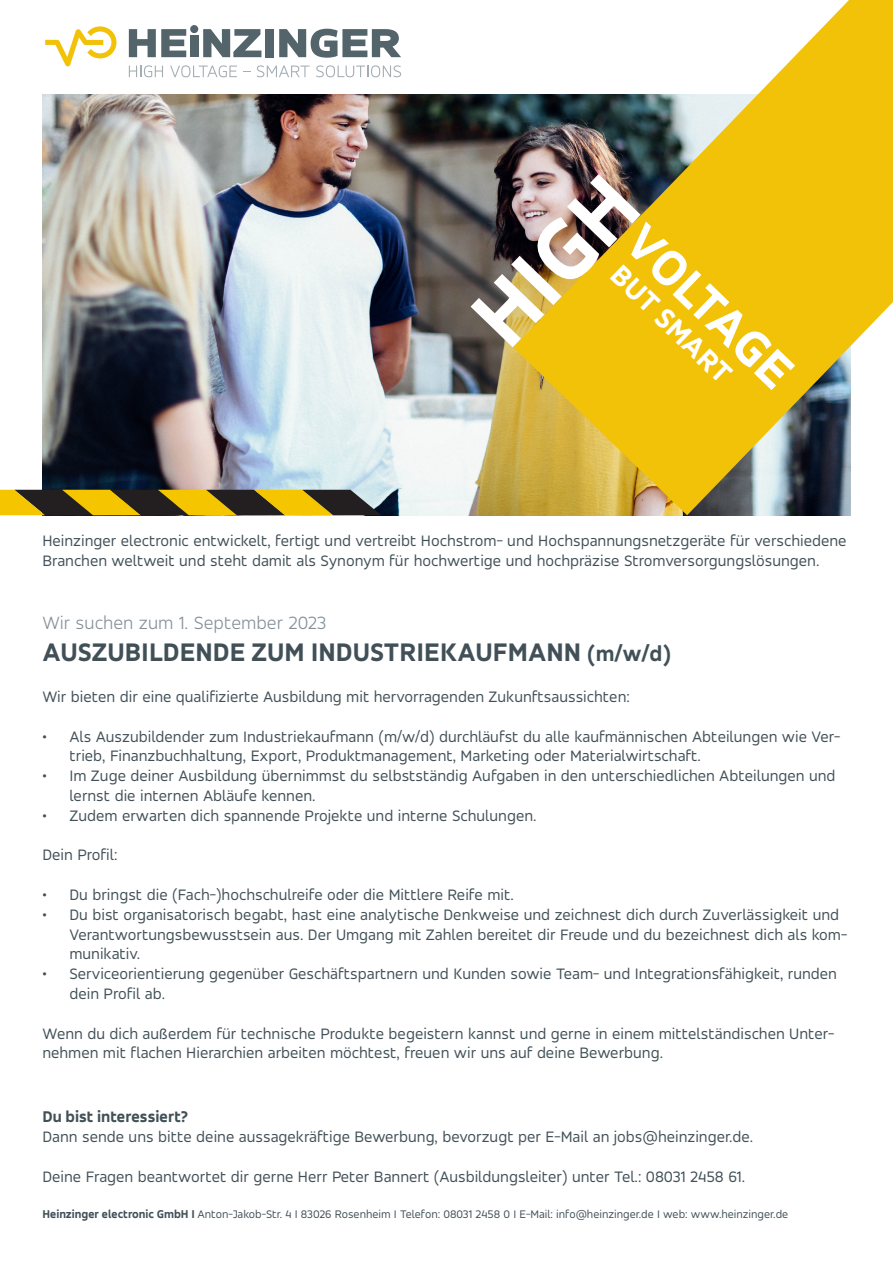
<style>
.page{position:relative;width:893px;height:1263px;background:#fff}
.page>*{position:absolute;margin:0;border:0;box-sizing:border-box;transform-origin:0 0}
.t1{font:800 90px "Accord";color:#fff}
.t2{font:800 52.5px "Accord";color:#fff}
.t3{font:800 30px "Accord";color:#fff}
.t4{font:800 27px "Accord";color:#415057}
.t5{font:300 19.5px "Accord";color:#849098}
.t6{font:16.5px/19.8px "Accord";color:#415057}
.t7{font:800 16.5px "Accord";color:#415057}
.t8{font:12px "Accord";color:#415057}
.s1{font-size:22.5px}
.s2{font-weight:800}
</style>
<div class="page">
<img style="left:42px;top:94px;width:471px;height:421px">
<svg style="left:129px;top:29px;width:57px;height:28px"></svg>
<div style="left:190px;top:35px;width:8px;height:22px;background:#53646b"></div>
<svg style="left:203px;top:29px;width:58px;height:28px"></svg>
<div style="left:265px;top:29px;width:8px;height:28px;background:#53646b"></div>
<svg style="left:279px;top:29px;width:122px;height:29px"></svg>
<div style="left:190px;top:25px;width:8px;height:8px;background:#53646b;border-radius:50%"></div>
<svg style="left:129px;top:65px;width:34px;height:12px"></svg>
<svg style="left:316px;top:65px;width:85px;height:12px"></svg>
<svg style="left:257px;top:65px;width:52px;height:12px"></svg>
<svg style="left:170px;top:65px;width:67px;height:12px"></svg>
<svg style="left:45px;top:26px;width:71px;height:40px"></svg>
<svg style="left:0;top:490px;width:381px;height:25px;background:#887119"></svg>
<img style="left:513px;top:0;width:380px;height:515px">
<p class="t1" style="left:447px;top:293px;width:198px;rotate:-46deg">HIGH</p>
<p class="t2" style="left:656px;top:210px;width:212px;rotate:44deg">VOLTAGE</p>
<p class="t3" style="left:628px;top:257px;width:157px;rotate:44deg">BUT SMART</p>
<p class="t6" style="left:42px;top:530px;width:806px">Heinzinger electronic entwickelt, fertigt und vertreibt Hochstrom- und Hochspannungsnetzgeräte für verschiedene<br>Branchen weltweit und steht damit als Synonym für hochwertige und hochpräzise Stromversorgungslösungen.</p>
<p class="t5" style="left:42px;top:611px;width:285px">Wir suchen zum 1. September 2023</p>
<p class="t4" style="left:42px;top:636px;width:630px">AUSZUBILDENDE ZUM INDUSTRIEKAUFMANN <span class="s1">(m/w/d)</span></p>
<p class="t6" style="left:42px;top:686px;width:589px">Wir bieten dir eine qualifizierte Ausbildung mit hervorragenden Zukunftsaussichten:</p>
<p class="t6" style="left:69px;top:726px;width:772px;text-indent:-27px">• Als Auszubildender zum Industriekaufmann (m/w/d) durchläufst du alle kaufmännischen Abteilungen wie Ver&shy;trieb, Finanzbuchhaltung, Export, Produktmanagement, Marketing oder Materialwirtschaft.</p>
<p class="t6" style="left:69px;top:766px;width:768px;text-indent:-27px">• Im Zuge deiner Ausbildung übernimmst du selbstständig Aufgaben in den unterschiedlichen Abteilungen und lernst die internen Abläufe kennen.</p>
<p class="t6" style="left:42px;top:805px;width:496px">• Zudem erwarten dich spannende Projekte und interne Schulungen.</p>
<p class="t6" style="left:42px;top:845px;width:77px">Dein Profil:</p>
<p class="t6" style="left:42px;top:884px;width:473px">• Du bringst die (Fach-)hochschulreife oder die Mittlere Reife mit.</p>
<p class="t6" style="left:69px;top:904px;width:779px;text-indent:-27px">• Du bist organisatorisch begabt, hast eine analytische Denkweise und zeichnest dich durch Zuverlässigkeit und<br>Verantwortungsbewusstsein aus. Der Umgang mit Zahlen bereitet dir Freude und du bezeichnest dich als kom&shy;munikativ.</p>
<p class="t6" style="left:69px;top:964px;width:769px;text-indent:-27px">• Serviceorientierung gegenüber Geschäftspartnern und Kunden sowie Team- und Integrationsfähigkeit, runden dein Profil ab.</p>
<p class="t6" style="left:42px;top:1023px;width:793px">Wenn du dich außerdem für technische Produkte begeistern kannst und gerne in einem mittelständischen Unter&shy;nehmen mit flachen Hierarchien arbeiten möchtest, freuen wir uns auf deine Bewerbung.</p>
<p class="t7" style="left:42px;top:1107px;width:147px">Du bist interessiert?</p>
<p class="t6" style="left:42px;top:1126px;width:712px">Dann sende uns bitte deine aussagekräftige Bewerbung, bevorzugt per E-Mail an jobs@heinzinger.de.</p>
<p class="t6" style="left:42px;top:1166px;width:704px">Deine Fragen beantwortet dir gerne Herr Peter Bannert (Ausbildungsleiter) unter Tel.: 08031 2458 61.</p>
<p class="t8" style="left:42px;top:1206px;width:747px"><span class="s2">Heinzinger electronic GmbH I</span> Anton-Jakob-Str. 4 I 83026 Rosenheim I Telefon: 08031 2458 0 I E-Mail: info@heinzinger.de I web: www.heinzinger.de</p>
</div>
